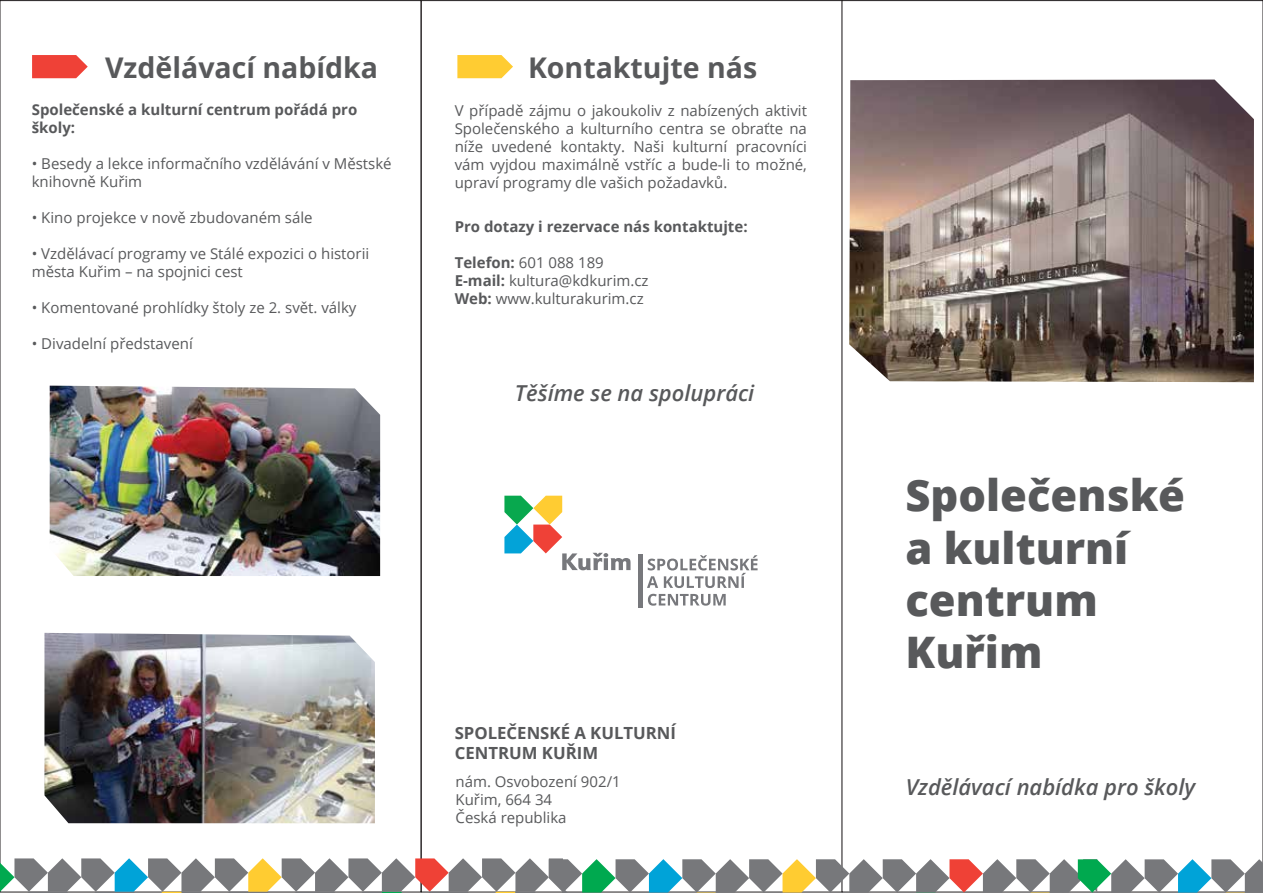
<style>
.page{position:relative;width:1263px;height:893px;background:#fff}
.page>*{position:absolute;margin:0;border:0;box-sizing:border-box;transform-origin:0 0}
.t1{font:800 43.5px/52.2px "Open Sans";color:#58595b}
.t2{font:700 28.5px "Open Sans";color:#58595b}
.t3{font:italic 600 22.05px "Open Sans";color:#58595b}
.t4{font:700 16.8px/20.1px "Open Sans";color:#58595b}
.t5{font:15px/18px "Open Sans";color:#58595b}
.t6{font:700 15px/18px "Open Sans";color:#58595b}
.s1{font-weight:700}
</style>
<div class="page">
<svg style="left:647px;top:555px;width:110px;height:33px"></svg>
<svg style="left:648px;top:594px;width:78px;height:12px"></svg>
<svg style="left:504px;top:496px;width:126px;height:74px"></svg>
<hr style="left:638px;top:555px;width:4px;height:53px;background:#77787c">
<img style="left:50px;top:386px;width:330px;height:190px">
<img style="left:44px;top:633px;width:331px;height:190px">
<svg style="left:32px;top:55px;width:56px;height:23px"></svg>
<svg style="left:457px;top:55px;width:56px;height:23px"></svg>
<svg style="left:0;top:858px;width:1263px;height:35px"></svg>
<img style="left:849px;top:80px;width:405px;height:302px">
<h2 class="t2" style="left:105px;top:47px;width:275px">Vzdělávací nabídka</h2>
<h2 class="t2" style="left:528px;top:47px;width:231px">Kontaktujte nás</h2>
<p class="t5" style="left:455px;top:101px;width:354px;text-align:justify">V případě zájmu o jakoukoliv z nabízených aktivit Společenského a kulturního centra se obraťte na níže uvedené kontakty. Naši kulturní pracovníci vám vyjdou maximálně vstříc a bude-li to možné, upraví programy dle vašich požadavků.</p>
<p class="t6" style="left:455px;top:217px;width:294px">Pro dotazy i rezervace nás kontaktujte:</p>
<p class="t5" style="left:455px;top:253px;width:195px"><span class="s1">Telefon:</span> 601 088 189<br><span class="s1">E-mail:</span> kultura@kdkurim.cz<br><span class="s1">Web:</span> www.kulturakurim.cz</p>
<p class="t6" style="left:32px;top:100px;width:327px">Společenské a kulturní centrum pořádá pro školy:</p>
<p class="t5" style="left:32px;top:154px;width:361px">• Besedy a lekce informačního vzdělávání v Městské knihovně Kuřim</p>
<p class="t5" style="left:32px;top:208px;width:282px">• Kino projekce v nově zbudovaném sále</p>
<p class="t5" style="left:32px;top:244px;width:339px">• Vzdělávací programy ve Stálé expozici o historii města Kuřim – na spojnici cest</p>
<p class="t5" style="left:32px;top:298px;width:326px">• Komentované prohlídky štoly ze 2. svět. války</p>
<p class="t5" style="left:32px;top:334px;width:163px">• Divadelní představení</p>
<h3 class="t3" style="left:515px;top:378px;width:241px">Těšíme se na spolupráci</h3>
<p class="t4" style="left:455px;top:723px;width:223px">SPOLEČENSKÉ A KULTURNÍ<br>CENTRUM KUŘIM</p>
<p class="t5" style="left:455px;top:772px;width:167px">nám. Osvobození 902/1<br>Kuřim, 664 34<br>Česká republika</p>
<h1 class="t1" style="left:905px;top:467px;width:281px">Společenské a kulturní centrum<br>Kuřim</h1>
<h3 class="t3" style="left:906px;top:772px;width:291px">Vzdělávací nabídka pro školy</h3>
</div>
